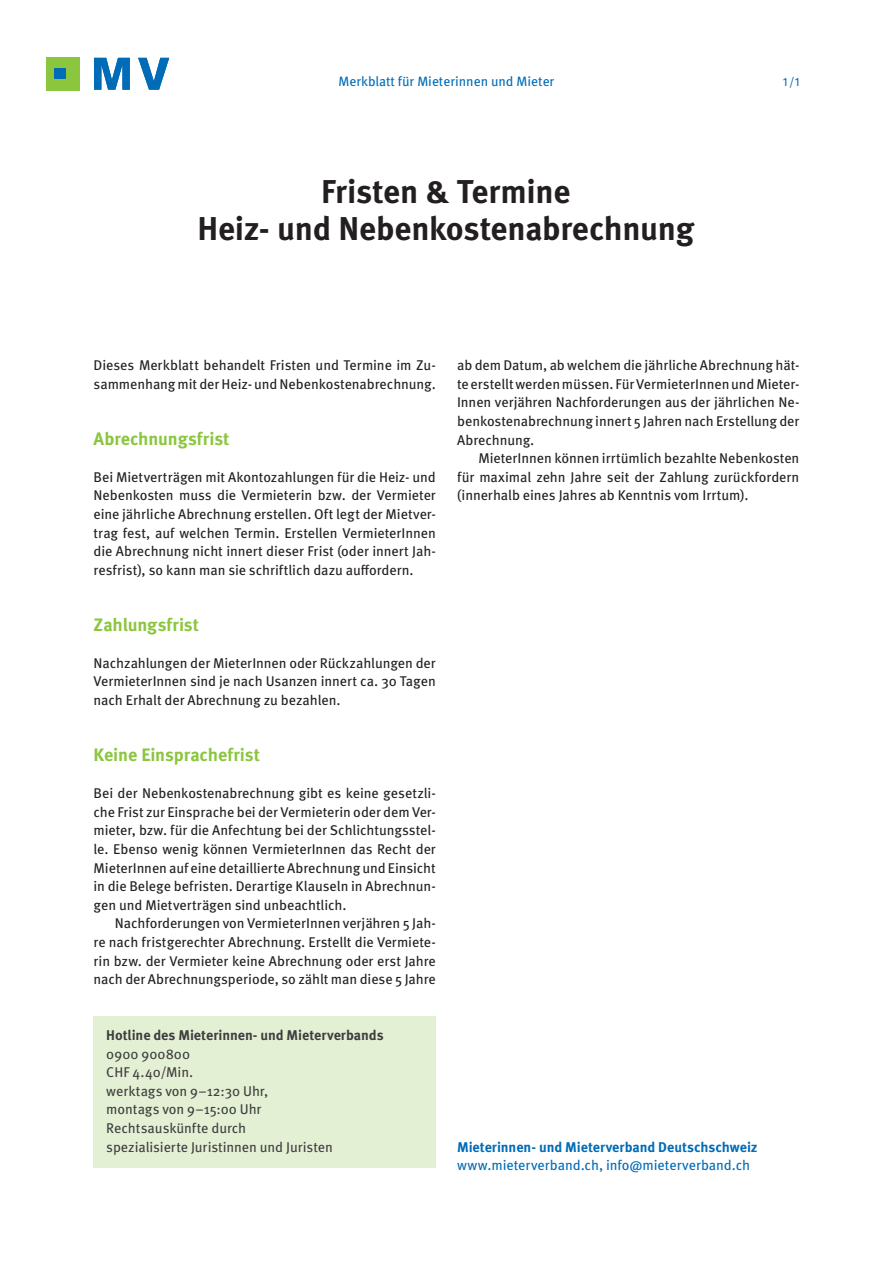
<style>
.page{position:relative;width:893px;height:1263px;background:#fff}
.page>*{position:absolute;margin:0;border:0;box-sizing:border-box;transform-origin:0 0}
.Titel{font:700 33px/37.5px "Meta OT";letter-spacing:-.01em;color:#231f20;text-align:center}
.Zwischentitel{font:700 18px "Meta OT";letter-spacing:-.005em;color:#8bc63e}
.Lauftext_def{font:14.1px/18.6px "Meta OT";letter-spacing:-.005em;color:#231f20;text-align:justify}
.Lauftext_Einzug{font:14.1px/18.6px "Meta OT";letter-spacing:-.005em;color:#231f20;text-align:justify}
.Hotline-Box{font:14.1px "Meta OT";letter-spacing:-.005em;color:#3e3e3f}
.Lauftext_def-2{font:700 14.1px "Meta OT";letter-spacing:-.005em;color:#006cb7}
.Lauftext_def-3{font:14.1px "Meta OT";letter-spacing:-.005em;color:#006cb7}
.Hotline-Box-2{font:700 14.1px "Meta OT";letter-spacing:-.005em;color:#3e3e3f}
.t1{font:13.5px "Meta OT";color:#006cb7}
.t2{font:12px "Meta OT";color:#006cb7}
</style>
<div class="page">
<svg style="left:94px;top:58px;width:36px;height:32px"></svg>
<svg style="left:138px;top:58px;width:31px;height:32px"></svg>
<div style="left:47px;top:57px;width:33px;height:34px;background:#8bc63e"></div>
<div style="left:54px;top:68px;width:12px;height:11px;background:#006cb7"></div>
<div style="left:94px;top:1016px;width:342px;height:40px;background:#e4f0d4"></div>
<div style="left:94px;top:1054px;width:342px;height:39px;background:#e4f0d4"></div>
<div style="left:94px;top:1091px;width:342px;height:39px;background:#e4f0d4"></div>
<div style="left:94px;top:1128px;width:342px;height:40px;background:#e4f0d4"></div>
<p class="t1" style="left:339px;top:73px;width:217px">Merkblatt für Mieterinnen und Mieter</p>
<p class="t2" style="left:783px;top:74px;width:18px">1/1</p>
<p class="Titel" style="left:197px;top:173px;width:498px">Fristen &amp; Termine<br>Heiz- und Nebenkostenabrechnung</p>
<p class="Lauftext_def" style="left:94px;top:356px;width:344px">Dieses Merkblatt behandelt Fristen und Termine im Zu&shy;sammenhang mit der Heiz- und Nebenkostenabrechnung.</p>
<p class="Zwischentitel" style="left:94px;top:427px;width:138px">Abrechnungsfrist</p>
<p class="Lauftext_def" style="left:94px;top:468px;width:344px">Bei Mietverträgen mit Akontozahlungen für die Heiz- und Nebenkosten muss die Vermieterin bzw. der Vermieter eine jährliche Abrechnung erstellen. Oft legt der Mietver&shy;trag fest, auf welchen Termin. Erstellen VermieterInnen die Abrechnung nicht innert dieser Frist (oder innert Jah&shy;resfrist), so kann man sie schriftlich dazu auffordern.</p>
<p class="Zwischentitel" style="left:94px;top:613px;width:107px">Zahlungsfrist</p>
<p class="Lauftext_def" style="left:94px;top:654px;width:344px">Nachzahlungen der MieterInnen oder Rückzahlungen der VermieterInnen sind je nach Usanzen innert ca. 30 Tagen nach Erhalt der Abrechnung zu bezahlen.</p>
<p class="Zwischentitel" style="left:94px;top:743px;width:168px">Keine Einsprachefrist</p>
<p class="Lauftext_def" style="left:94px;top:784px;width:344px">Bei der Nebenkostenabrechnung gibt es keine gesetzli&shy;che Frist zur Einsprache bei der Vermieterin oder dem Ver&shy;mieter, bzw. für die Anfechtung bei der Schlichtungsstel&shy;le. Ebenso wenig können VermieterInnen das Recht der MieterInnen auf eine detaillierte Abrechnung und Einsicht in die Belege befristen. Derartige Klauseln in Abrechnun&shy;gen und Mietverträgen sind unbeachtlich.</p>
<p class="Lauftext_Einzug" style="left:94px;top:914px;width:344px;text-indent:21px">Nachforderungen von VermieterInnen verjähren 5 Jah&shy;re nach fristgerechter Abrechnung. Erstellt die Vermiete&shy;rin bzw. der Vermieter keine Abrechnung oder erst Jahre nach der Abrechnungsperiode, so zählt man diese 5 Jahre</p>
<p class="Lauftext_Einzug" style="left:457px;top:356px;width:344px">ab dem Datum, ab welchem die jährliche Abrechnung hät&shy;te erstellt werden müssen. Für VermieterInnen und Mieter-Innen verjähren Nachforderungen aus der jährlichen Ne&shy;benkostenabrechnung innert 5 Jahren nach Erstellung der Abrechnung.</p>
<p class="Lauftext_Einzug" style="left:457px;top:449px;width:344px;text-indent:21px">MieterInnen können irrtümlich bezahlte Nebenkosten für maximal zehn Jahre seit der Zahlung zurückfordern (innerhalb eines Jahres ab Kenntnis vom Irrtum).</p>
<p class="Hotline-Box-2" style="left:106px;top:1026px;width:279px">Hotline des Mieterinnen- und Mieterverbands</p>
<p class="Hotline-Box" style="left:106px;top:1045px;width:85px">0900 900800</p>
<p class="Hotline-Box" style="left:106px;top:1063px;width:88px">CHF 4.40/Min.</p>
<p class="Hotline-Box" style="left:106px;top:1082px;width:164px">werktags von 9–12:30 Uhr,</p>
<p class="Hotline-Box" style="left:106px;top:1101px;width:157px">montags von 9–15:00 Uhr</p>
<p class="Hotline-Box" style="left:106px;top:1119px;width:141px">Rechtsauskünfte durch</p>
<p class="Hotline-Box" style="left:106px;top:1138px;width:228px">spezialisierte Juristinnen und Juristen</p>
<p class="Lauftext_def-2" style="left:457px;top:1138px;width:302px">Mieterinnen- und Mieterverband Deutschschweiz</p>
<p class="Lauftext_def-3" style="left:457px;top:1156px;width:295px">www.mieterverband.ch, info@mieterverband.ch</p>
</div>
